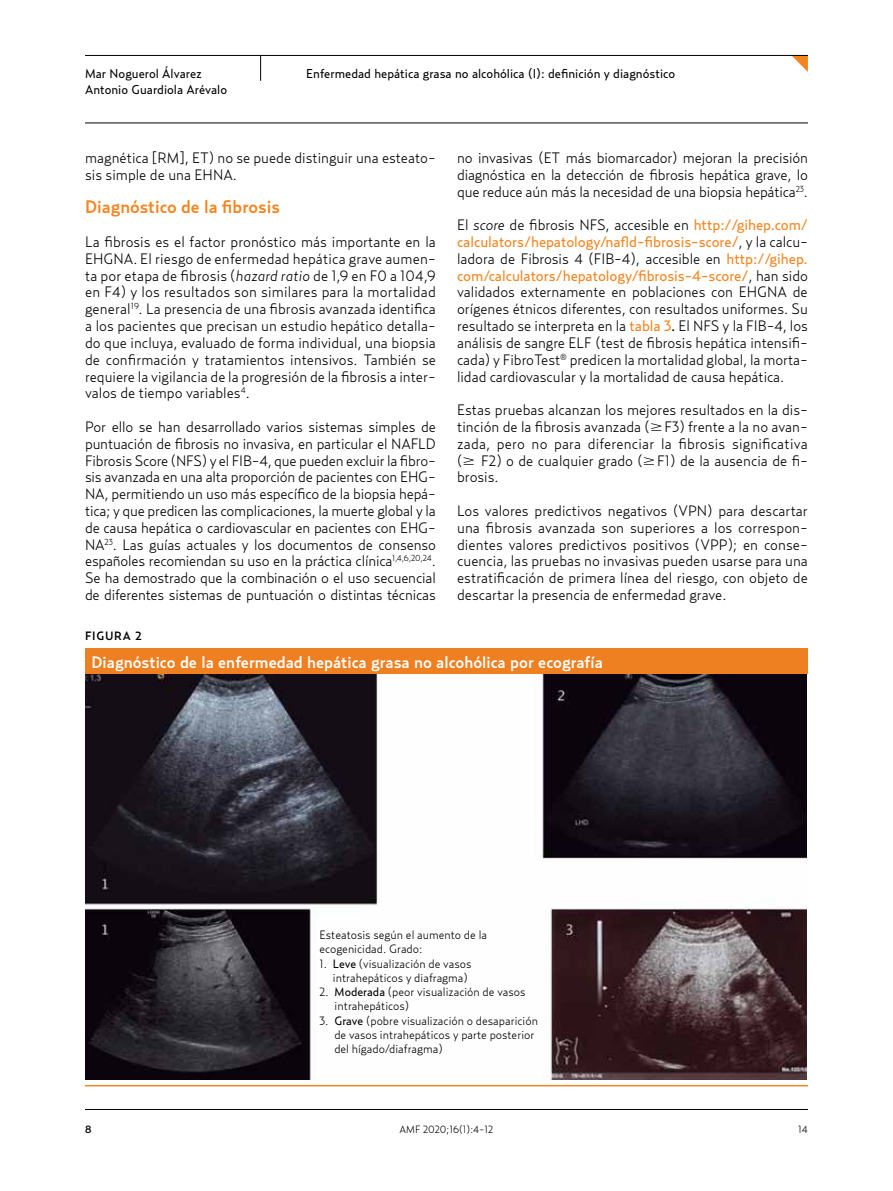
<style>
.page{position:relative;width:893px;height:1191px;background:#fff}
.page>*{position:absolute;margin:0;border:0;box-sizing:border-box;transform-origin:0 0}
.t1{font:500 18px "Relay";color:#f5841f}
.t2{font:500 16.5px "Relay";color:#fff}
.t3{font:300 15px/16.8px "Relay";letter-spacing:-.005em;color:#000;text-align:justify}
.t4{font:12.75px "Relay";color:#000}
.t5{font:300 12px/14.2px "Relay";color:#000}
.t6{font:500 12px "Relay";letter-spacing:.06em;color:#000}
.t7{font:300 10.5px "Relay";color:#000}
.t8{font:500 10.5px "Relay";color:#000}
.s1{font-style:italic}
.s2{font-weight:400;color:#f5841f}
.s3{font-weight:400}
.s4{font-family:"Mathematical Pi One";font-weight:400}
</style>
<div class="page">
<hr style="left:85px;top:123px;width:723px;height:1px;background:#000">
<svg style="left:792px;top:56px;width:16px;height:16px"></svg>
<hr style="left:85px;top:55px;width:723px;height:1px;background:#000">
<svg style="left:260px;top:56px;width:1px;height:25px"></svg>
<hr style="left:85px;top:1109px;width:723px;height:1px;background:#000">
<img style="left:85px;top:674px;width:721px;height:405px">
<div style="left:85px;top:648px;width:722px;height:26px;background:#ef8022"></div>
<hr style="left:85px;top:1085px;width:723px;height:1px;background:#f5841f">
<p class="t4" style="left:85px;top:66px;width:118px">Mar Noguerol Álvarez</p>
<p class="t4" style="left:306px;top:66px;width:371px">Enfermedad hepática grasa no alcohólica (I): definición y diagnóstico</p>
<p class="t4" style="left:85px;top:82px;width:144px">Antonio Guardiola Arévalo</p>
<p class="t3" style="left:85px;top:149px;width:352px">magnética [RM], ET) no se puede distinguir una esteato&shy;sis simple de una EHNA.</p>
<p class="t1" style="left:85px;top:196px;width:196px">Diagnóstico de la fibrosis</p>
<p class="t3" style="left:85px;top:233px;width:352px">La fibrosis es el factor pronóstico más importante en la EHGNA. El riesgo de enfermedad hepática grave aumen&shy;ta por etapa de fibrosis (<span class="s1">hazard ratio</span> de 1,9 en F0 a 104,9 en F4) y los resultados son similares para la mortalidad general<sup>19</sup>. La presencia de una fibrosis avanzada identifica a los pacientes que precisan un estudio hepático detalla&shy;do que incluya, evaluado de forma individual, una biopsia de confirmación y tratamientos intensivos. También se requiere la vigilancia de la progresión de la fibrosis a inter&shy;valos de tiempo variables<sup>4</sup>.</p>
<p class="t3" style="left:85px;top:418px;width:352px">Por ello se han desarrollado varios sistemas simples de puntuación de fibrosis no invasiva, en particular el NAFLD Fibrosis Score (NFS) y el FIB-4, que pueden excluir la fibro&shy;sis avanzada en una alta proporción de pacientes con EHG-NA, permitiendo un uso más específico de la biopsia hepá&shy;tica; y que predicen las complicaciones, la muerte global y la de causa hepática o cardiovascular en pacientes con EHG-NA<sup>23</sup>. Las guías actuales y los documentos de consenso españoles recomiendan su uso en la práctica clínica<sup>1,4,6,20,24</sup>.<br>Se ha demostrado que la combinación o el uso secuencial de diferentes sistemas de puntuación o distintas técnicas</p>
<p class="t3" style="left:457px;top:149px;width:352px">no invasivas (ET más biomarcador) mejoran la precisión diagnóstica en la detección de fibrosis hepática grave, lo que reduce aún más la necesidad de una biopsia hepática<sup>23</sup>.</p>
<p class="t3" style="left:457px;top:216px;width:352px">El <span class="s1">score</span> de fibrosis NFS, accesible en <span class="s2">http://gihep.com/ calculators/hepatology/nafld-fibrosis-score/</span>, y la calcu&shy;ladora de Fibrosis 4 (FIB-4), accesible en <span class="s2">http://gihep. com/calculators/hepatology/fibrosis-4-score/</span>, han sido validados externamente en poblaciones con EHGNA de orígenes étnicos diferentes, con resultados uniformes. Su resultado se interpreta en la <span class="s2">tabla 3</span><span class="s3">.</span> El NFS y la FIB-4, los análisis de sangre ELF (test de fibrosis hepática intensifi&shy;cada) y FibroTest<sup>®</sup> predicen la mortalidad global, la morta&shy;lidad cardiovascular y la mortalidad de causa hepática.</p>
<p class="t3" style="left:457px;top:401px;width:352px">Estas pruebas alcanzan los mejores resultados en la dis&shy;tinción de la fibrosis avanzada (<span class="s4">$</span> F3) frente a la no avan&shy;zada, pero no para diferenciar la fibrosis significativa (<span class="s4">$</span> F2) o de cualquier grado (<span class="s4">$</span> F1) de la ausencia de fi&shy;brosis.</p>
<p class="t3" style="left:457px;top:502px;width:352px">Los valores predictivos negativos (VPN) para descartar una fibrosis avanzada son superiores a los correspon&shy;dientes valores predictivos positivos (VPP); en conse&shy;cuencia, las pruebas no invasivas pueden usarse para una estratificación de primera línea del riesgo, con objeto de descartar la presencia de enfermedad grave.</p>
<p class="t6" style="left:85px;top:629px;width:58px">FIGURA 2</p>
<p class="t2" style="left:91px;top:652px;width:513px">Diagnóstico de la enfermedad hepática grasa no alcohólica por ecografía</p>
<p class="t5" style="left:319px;top:927px;width:169px">Esteatosis según el aumento de la ecogenicidad. Grado:</p>
<p class="t5" style="left:319px;top:956px;width:153px;text-align:right">1. <span class="s3">Leve</span> (visualización de vasos intrahepáticos y diafragma)</p>
<p class="t5" style="left:335px;top:984px;width:192px;text-indent:-15px">2. <span class="s3">Moderada</span> (peor visualización de vasos intrahepáticos)</p>
<p class="t5" style="left:334px;top:1013px;width:205px;text-indent:-15px">3. <span class="s3">Grave</span> (pobre visualización o desaparición de vasos intrahepáticos y parte posterior del hígado/diafragma)</p>
<p class="t8" style="left:85px;top:1123px;width:8px">8</p>
<p class="t7" style="left:400px;top:1123px;width:95px">AMF 2020;16(1):4-12</p>
<p class="t7" style="left:798px;top:1123px;width:11px">14</p>
</div>
